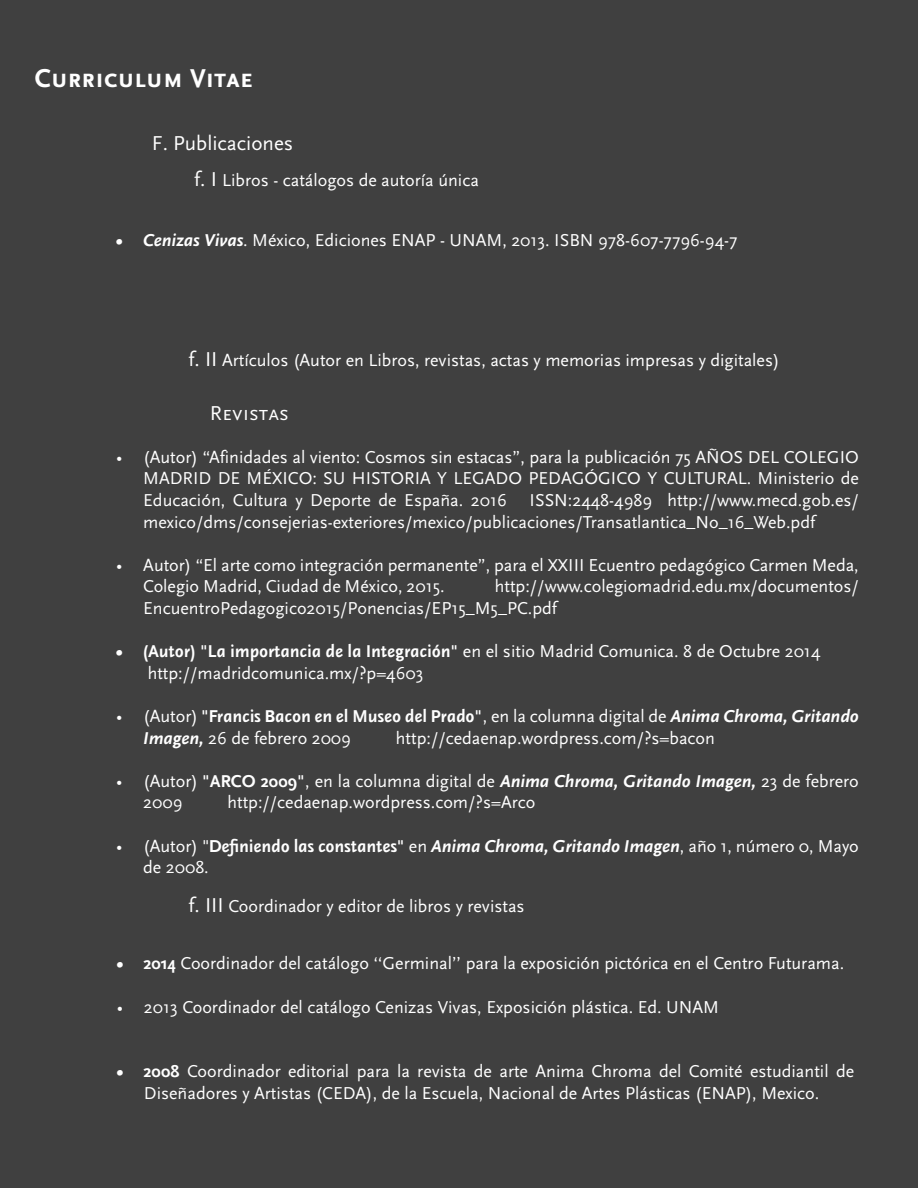
<style>
.page{position:relative;width:918px;height:1188px;background:#404040}
.page>*{position:absolute;margin:0;border:0;box-sizing:border-box;transform-origin:0 0}
.t1{font:700 27px "Scala Sans Caps";color:#fff}
.t2{font:21px "Scala Sans";color:#fff}
.t3{font:21px "Scala Sans Caps";color:#fff}
.t4{font:18px/21.6px "Scala Sans";color:#fff}
.t5{font:italic 700 18px/21.6px "Scala Sans";color:#fff}
.s1{font-size:21px}
.s2{font-family:"Scala Sans Caps";font-size:21px}
.s3{font-weight:700;font-style:italic}
.s4{font-weight:400;font-style:normal}
</style>
<div class="page">
<h1 class="t1" style="left:35px;top:63px;width:220px">Curriculum Vitae</h1>
<p class="t2" style="left:152px;top:132px;width:143px">F. Publicaciones</p>
<p class="t4" style="left:194px;top:170px;width:286px"><span class="s1">f</span><span class="s2">. I</span> Libros - catálogos de autoría única</p>
<p class="t4" style="left:116px;top:229px;width:623px"><span class="s3">• Cenizas Vivas</span>. México, Ediciones ENAP - UNAM, 2013. ISBN 978-607-7796-94-7</p>
<p class="t4" style="left:189px;top:350px;width:593px"><span class="s1">f. II</span> Artículos (Autor en Libros, revistas, actas y memorias impresas y digitales)</p>
<p class="t3" style="left:210px;top:401px;width:81px">Revistas</p>
<p class="t4" style="left:143px;top:447px;width:717px;text-align:justify;text-indent:-27px">• (Autor) “Afinidades al viento: Cosmos sin estacas”, para la publicación 75 AÑOS DEL COLEGIO MADRID DE MÉXICO: SU HISTORIA Y LEGADO PEDAGÓGICO Y CULTURAL. Ministerio de Educación, Cultura y Deporte de España. 2016</p>
<p class="t4" style="left:143px;top:490px;width:717px;text-indent:386px">ISSN:2448-4989 http://www.mecd.gob.es/ mexico/dms/consejerias-exteriores/mexico/publicaciones/Transatlantica_No_16_Web.pdf</p>
<p class="t4" style="left:143px;top:555px;width:717px;text-indent:-27px">• Autor) “El arte como integración permanente”, para el XXIII Ecuentro pedagógico Carmen Meda,<br>Colegio Madrid, Ciudad de México, 2015.</p>
<p class="t4" style="left:143px;top:576px;width:717px;text-indent:352px">http://www.colegiomadrid.edu.mx/documentos/<br>EncuentroPedagogico2015/Ponencias/EP15_M5_PC.pdf</p>
<p class="t4" style="left:148px;top:641px;width:674px;text-indent:-31px"><span class="s3">• (Autor) "La importancia de la Integración"</span> en el sitio Madrid Comunica. 8 de Octubre 2014 http://madridcomunica.mx/?p=4603</p>
<p class="t5" style="left:143px;top:706px;width:717px;text-indent:-27px"><span class="s4">• (Autor)</span> "Francis Bacon en elMuseo delPrado"<span class="s4">, en la columna digital de</span> Anima Chroma, Gritando<br>Imagen, <span class="s4">26 de febrero 2009</span></p>
<p class="t4" style="left:396px;top:727px;width:320px">http://cedaenap.wordpress.com/?s=bacon</p>
<p class="t4" style="left:143px;top:771px;width:717px;text-indent:-27px">• (Autor) <span class="s3">"ARCO 2009"</span>, en la columna digital de <span class="s3">Anima Chroma, Gritando Imagen,</span> 23 de febrero<br>2009</p>
<p class="t4" style="left:228px;top:792px;width:309px">http://cedaenap.wordpress.com/?s=Arco</p>
<p class="t5" style="left:143px;top:835px;width:717px;text-indent:-27px"><span class="s4">• (Autor) "</span>Definiendolasconstantes" <span class="s4">en</span> Anima Chroma, Gritando Imagen<span class="s4">, año 1, número 0, Mayo de 2008.</span></p>
<p class="t4" style="left:189px;top:896px;width:338px"><span class="s1">f. III</span> Coordinador y editor de libros y revistas</p>
<p class="t4" style="left:117px;top:953px;width:729px"><span class="s3">• 2014</span> Coordinador del catálogo ‘‘Germinal’’ para la exposición pictórica en el Centro Futurama.</p>
<p class="t4" style="left:117px;top:996px;width:604px">• 2013 Coordinador del catálogo Cenizas Vivas, Exposición plástica. Ed. UNAM</p>
<p class="t4" style="left:117px;top:1061px;width:739px;text-align:center"><span class="s3">• 2008</span> Coordinador editorial para la revista de arte Anima Chroma del Comité estudiantil de<br>Diseñadores y Artistas (CEDA), de la Escuela, Nacional de Artes Plásticas (ENAP), Mexico.</p>
</div>
